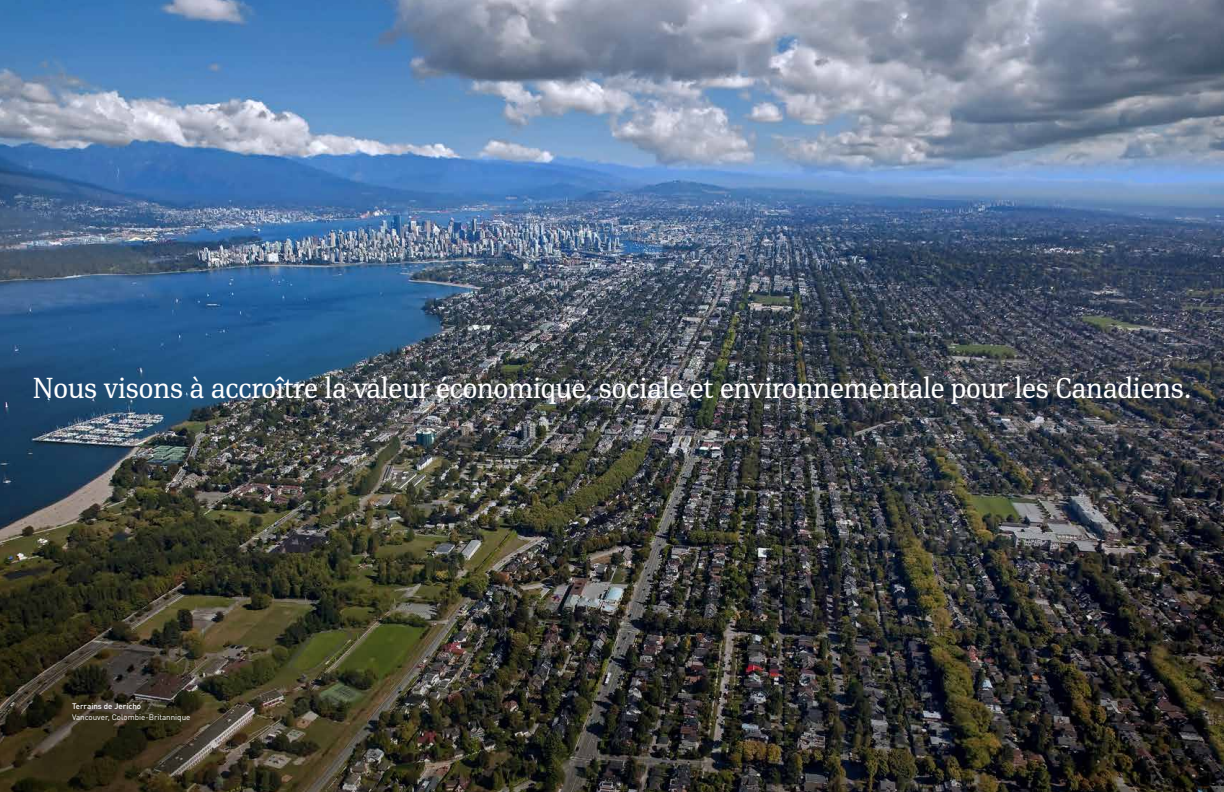
<style>
.page{position:relative;width:1224px;height:792px;background:#fff}
.page>*{position:absolute;margin:0;border:0;box-sizing:border-box;transform-origin:0 0}
.t1{font:29px "PFDIN Serif";letter-spacing:-.005em;color:#fff}
.t2{font:8px "DIN Pro";color:#fff}
.t3{font:500 8px "DIN Pro";color:#fff}
</style>
<div class="page">
<img style="left:0;top:0;width:1224px;height:792px">
<p class="t1" style="left:33px;top:370px;width:1160px">Nous visons à accroître la valeur économique, sociale et environnementale pour les Canadiens.</p>
<p class="t3" style="left:72px;top:700px;width:71px">Terrains de Jericho</p>
<p class="t2" style="left:72px;top:711px;width:120px">Vancouver, Colombie-Britannique</p>
</div>
